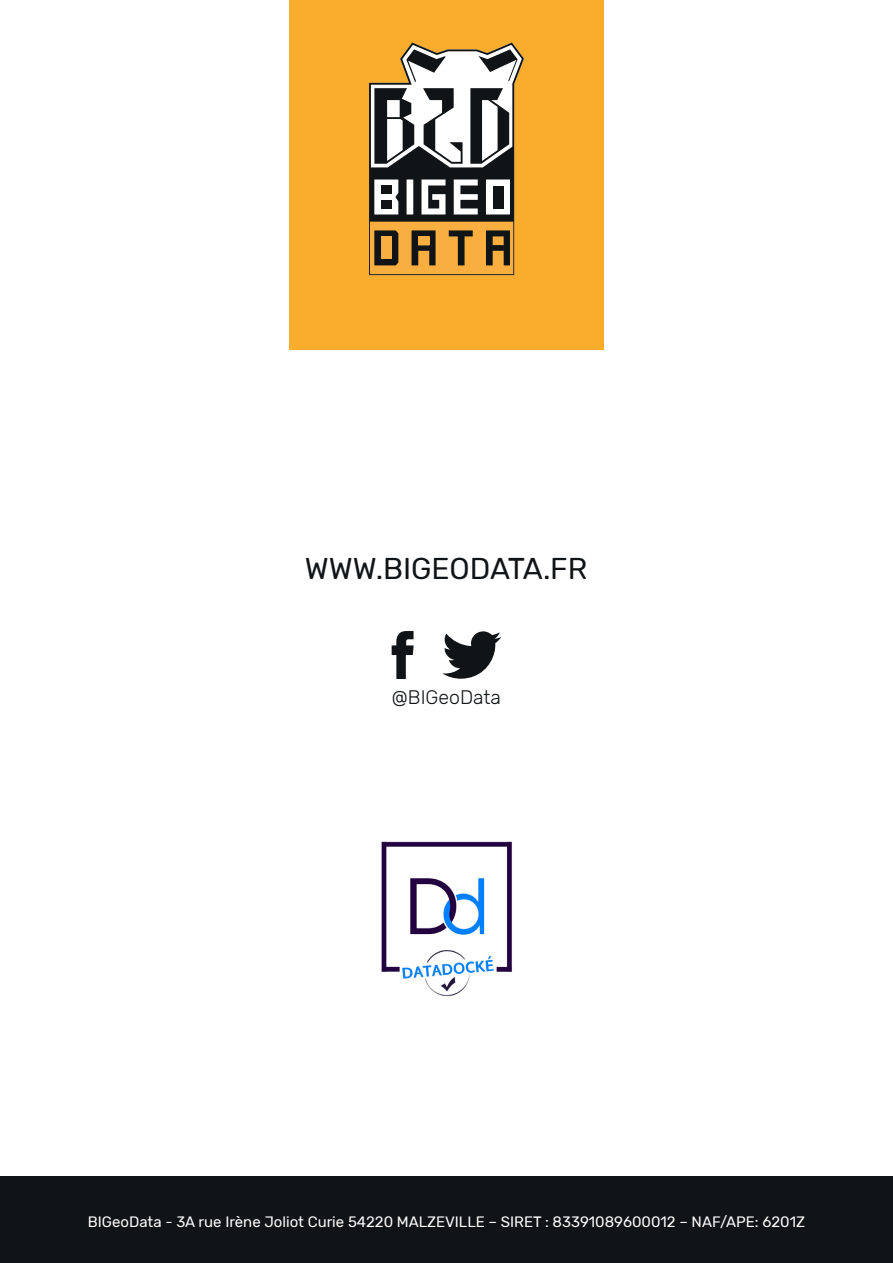
<style>
.page{position:relative;width:893px;height:1263px;background:#fff}
.page>*{position:absolute;margin:0;border:0;box-sizing:border-box;transform-origin:0 0}
.t1{font:30px "Rubik";color:#111416}
.t2{font:300 19.5px "Rubik";color:#111416}
.t3{font:15px "Rubik";color:#fff}
</style>
<div class="page">
<div style="left:0;top:1176px;width:893px;height:87px;background:#111416"></div>
<svg style="left:392px;top:631px;width:22px;height:48px"></svg>
<svg style="left:442px;top:631px;width:59px;height:48px"></svg>
<div style="left:289px;top:0;width:315px;height:350px;background:#faac2c"></div>
<svg style="left:369px;top:43px;width:155px;height:232px"></svg>
<img style="left:381px;top:841px;width:131px;height:155px">
<p class="t1" style="left:305px;top:552px;width:284px">WWW.BIGEODATA.FR</p>
<p class="t2" style="left:392px;top:686px;width:111px">@BIGeoData</p>
<p class="t3" style="left:88px;top:1213px;width:719px">BIGeoData - 3A rue Irène Joliot Curie 54220 MALZEVILLE – SIRET : 83391089600012 – NAF/APE: 6201Z</p>
</div>
